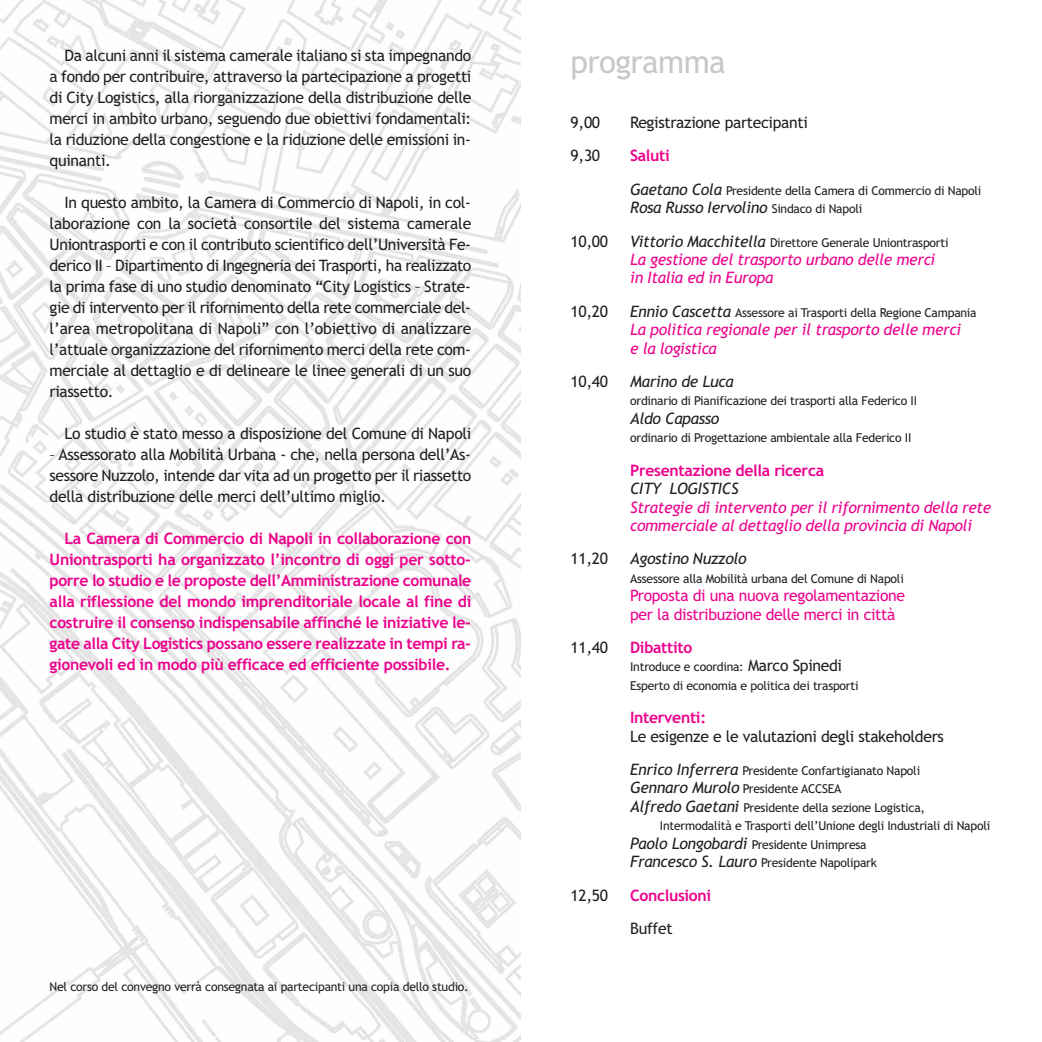
<style>
.page{position:relative;width:1042px;height:1042px;background:#fff}
.page>*{position:absolute;margin:0;border:0;box-sizing:border-box;transform-origin:0 0}
.t1{font:31.5px "Trebuchet MS";letter-spacing:-.02em;color:#c7c8ca}
.t2{font:15.75px/21px "Trebuchet MS";letter-spacing:-.02em;color:#231f20;text-align:justify}
.t3{font:700 15.75px/21px "Trebuchet MS";letter-spacing:-.02em;color:#ed028c;text-align:justify}
.t4{font:italic 15.75px/18.4px "Trebuchet MS";letter-spacing:-.02em;color:#ed028c}
.t5{font:italic 15.75px "Trebuchet MS";letter-spacing:-.02em;color:#231f20}
.t6{font:15.75px/18.4px "Trebuchet MS";letter-spacing:-.02em;color:#ed028c}
.t7{font:12.25px/18.4px "Trebuchet MS";letter-spacing:-.02em;color:#231f20}
.s1{font-style:italic;font-size:15.75px}
.s2{font-style:normal;font-size:12.25px}
.s3{font-size:15.75px}
</style>
<div class="page">
<img style="left:0;top:1px;width:521px;height:1041px">
<p class="t2" style="left:50px;top:45px;width:423px;text-indent:15px">Da alcuni anni il sistema camerale italiano si sta impegnando a fondo per contribuire, attraverso la partecipazione a progetti di City Logistics, alla riorganizzazione della distribuzione delle merci in ambito urbano, seguendo due obiettivi fondamentali: la riduzione della congestione e la riduzione delle emissioni in&shy;quinanti.</p>
<p class="t2" style="left:50px;top:192px;width:423px;text-indent:15px">In questo ambito, la Camera di Commercio di Napoli, in col&shy;laborazione con la società consortile del sistema camerale Uniontrasporti e con il contributo scientifico dell’Università Fe&shy;derico II – Dipartimento di Ingegneria dei Trasporti, ha realizzato la prima fase di uno studio denominato “City Logistics – Strate&shy;gie di intervento per il rifornimento della rete commerciale del&shy;l’area metropolitana di Napoli” con l’obiettivo di analizzare l’attuale organizzazione del rifornimento merci della rete com&shy;merciale al dettaglio e di delineare le linee generali di un suo riassetto.</p>
<p class="t2" style="left:64px;top:423px;width:408px">Lo studio è stato messo a disposizione del Comune di Napoli</p>
<p class="t2" style="left:50px;top:444px;width:423px">– Assessorato alla Mobilità Urbana - che, nella persona dell’As&shy;sessore Nuzzolo, intende dar vita ad un progetto per il riassetto della distribuzione delle merci dell’ultimo miglio.</p>
<p class="t3" style="left:50px;top:528px;width:423px;text-indent:15px">La Camera di Commercio di Napoli in collaborazione con Uniontrasporti ha organizzato l’incontro di oggi per sotto&shy;porre lo studio e le proposte dell’Amministrazione comunale alla riflessione del mondo imprenditoriale locale al fine di costruire il consenso indispensabile affinché le iniziative le&shy;gate alla City Logistics possano essere realizzate in tempi ra&shy;gionevoli ed in modo più efficace ed efficiente possibile.</p>
<p class="t7" style="left:50px;top:977px;width:421px">Nel corso del convegno verrà consegnata ai partecipanti una copia dello studio.</p>
<h1 class="t1" style="left:570px;top:44px;width:157px">programma</h1>
<p class="t2" style="left:570px;top:112px;width:31px">9,00</p>
<p class="t2" style="left:630px;top:112px;width:179px">Registrazione partecipanti</p>
<p class="t2" style="left:570px;top:146px;width:31px">9,30</p>
<p class="t3" style="left:630px;top:146px;width:41px">Saluti</p>
<p class="t7" style="left:630px;top:181px;width:353px"><span class="s1">Gaetano Cola</span> Presidente della Camera di Commercio di Napoli</p>
<p class="t5" style="left:630px;top:199px;width:234px">Rosa Russo Iervolino <span class="s2">Sindaco di Napoli</span></p>
<p class="t2" style="left:570px;top:231px;width:39px">10,00</p>
<p class="t7" style="left:630px;top:233px;width:320px"><span class="s1">Vittorio Macchitella</span> Direttore Generale Uniontrasporti</p>
<p class="t4" style="left:630px;top:250px;width:307px">La gestione del trasporto urbano delle merci in Italia ed in Europa</p>
<p class="t2" style="left:570px;top:301px;width:39px">10,20</p>
<p class="t7" style="left:630px;top:303px;width:348px"><span class="s1">Ennio Cascetta</span> Assessore ai Trasporti della Regione Campania</p>
<p class="t4" style="left:630px;top:321px;width:332px">La politica regionale per il trasporto delle merci e la logistica</p>
<p class="t2" style="left:570px;top:371px;width:39px">10,40</p>
<p class="t5" style="left:630px;top:372px;width:105px">Marino de Luca</p>
<p class="t7" style="left:630px;top:392px;width:288px">ordinario di Pianificazione dei trasporti alla Federico II</p>
<p class="t5" style="left:630px;top:409px;width:91px">Aldo Capasso</p>
<p class="t7" style="left:630px;top:429px;width:283px">ordinario di Progettazione ambientale alla Federico II</p>
<p class="t3" style="left:630px;top:460px;width:195px">Presentazione della ricerca</p>
<p class="t5" style="left:630px;top:479px;width:110px">CITY LOGISTICS</p>
<p class="t4" style="left:630px;top:498px;width:363px">Strategie di intervento per il rifornimento della rete commerciale al dettaglio della provincia di Napoli</p>
<p class="t2" style="left:570px;top:548px;width:39px">11,20</p>
<p class="t5" style="left:630px;top:550px;width:118px">Agostino Nuzzolo</p>
<p class="t7" style="left:630px;top:569px;width:275px">Assessore alla Mobilità urbana del Comune di Napoli</p>
<p class="t6" style="left:630px;top:586px;width:276px">Proposta di una nuova regolamentazione per la distribuzione delle merci in città</p>
<p class="t2" style="left:570px;top:637px;width:39px">11,40</p>
<p class="t3" style="left:630px;top:637px;width:64px">Dibattito</p>
<p class="t7" style="left:630px;top:658px;width:230px">Introduce e coordina: <span class="s3">Marco Spinedi<br></span>Esperto di economia e politica dei trasporti</p>
<p class="t3" style="left:630px;top:707px;width:77px">Interventi:</p>
<p class="t2" style="left:630px;top:726px;width:315px">Le esigenze e le valutazioni degli stakeholders</p>
<p class="t7" style="left:630px;top:761px;width:291px"><span class="s1">Enrico Inferrera</span> Presidente Confartigianato Napoli</p>
<p class="t7" style="left:630px;top:780px;width:213px"><span class="s1">Gennaro Murolo</span> Presidente ACCSEA</p>
<p class="t7" style="left:630px;top:798px;width:296px"><span class="s1">Alfredo Gaetani</span> Presidente della sezione Logistica,</p>
<p class="t7" style="left:660px;top:817px;width:332px">Intermodalità e Trasporti dell’Unione degli Industriali di Napoli</p>
<p class="t7" style="left:630px;top:835px;width:238px"><span class="s1">Paolo Longobardi</span> Presidente Unimpresa</p>
<p class="t7" style="left:630px;top:854px;width:248px"><span class="s1">Francesco S. Lauro</span> Presidente Napolipark</p>
<p class="t2" style="left:570px;top:884px;width:39px">12,50</p>
<p class="t3" style="left:630px;top:884px;width:83px">Conclusioni</p>
<p class="t2" style="left:630px;top:918px;width:44px">Buffet</p>
</div>
